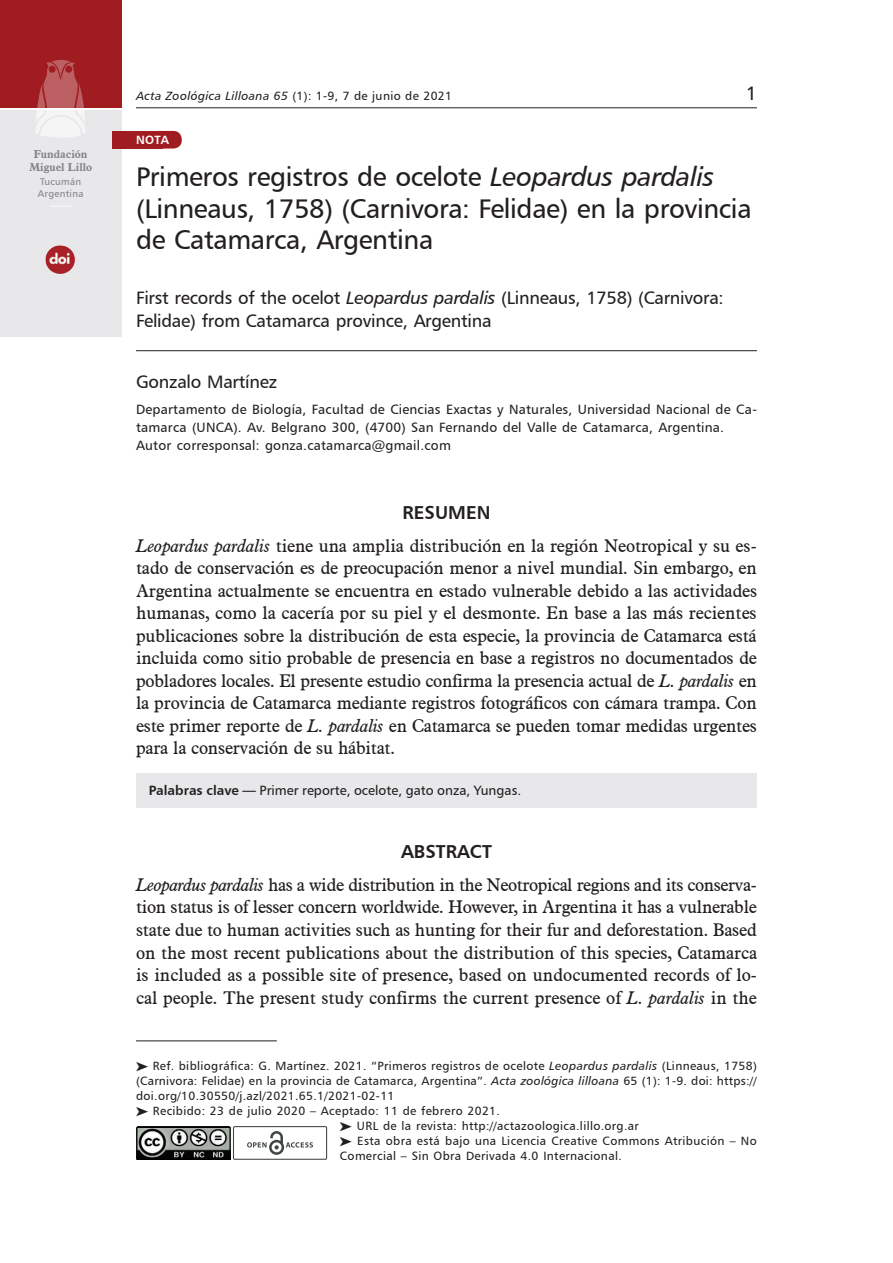
<style>
.page{position:relative;width:893px;height:1263px;background:#fff}
.page>*{position:absolute;margin:0;border:0;box-sizing:border-box;transform-origin:0 0}
.t1{font:27px/31.5px "Humanist 777 BT Roman B";letter-spacing:-.015em;color:#231f20}
.t2{font:18.75px "Humanist 777 BT Bold B";color:#231f20}
.t3{font:18px/22.5px "Aldine 721 BT";letter-spacing:-.01em;color:#231f20;text-align:justify}
.t4{font:18px/22.5px "Humanist 777 BT Roman B";letter-spacing:-.015em;color:#231f20}
.t5{font:13.5px/18px "Humanist 777 BT Roman B";letter-spacing:.015em;color:#231f20}
.t6{font:12px "Humanist 777 BT Roman B";letter-spacing:.03em;color:#231f20}
.t7{font:12px "Humanist 777 BT Italic B";letter-spacing:.03em;color:#231f20}
.t8{font:12px "Humanist 777 BT Bold B";color:#fff}
.t9{font:700 11.25px/12.8px "Aldine 721 BT";color:#82858b;text-align:center}
.t10{font:9.75px/12px "Humanist 777 BT Roman B";letter-spacing:.03em;color:#82858b}
.s1{font-family:"Humanist 777 BT Roman B"}
.s2{font-family:"Humanist 777 BT Italic B"}
.s3{font-style:italic}
.s4{font-family:"Humanist 777 BT Bold B"}
</style>
<div class="page">
<div style="left:136px;top:773px;width:621px;height:34px;background:#e8e8ea"></div>
<hr style="left:136px;top:350px;width:621px;height:1px;background:#231f20">
<hr style="left:136px;top:1040px;width:141px;height:1px;background:#231f20">
<hr style="left:136px;top:108px;width:621px;height:1px;background:#231f20">
<div style="left:0;top:0;width:121px;height:108px;background:#a01c20"></div>
<div style="left:0;top:110px;width:121px;height:226px;background:#e8e8ea"></div>
<svg style="left:36px;top:60px;width:49px;height:77px"></svg>
<img style="left:46px;top:245px;width:29px;height:29px">
<div style="left:150px;top:131px;width:32px;height:18px;background:#a01c20;border-radius:9px"></div>
<div style="left:112px;top:131px;width:51px;height:18px;background:#a01c20"></div>
<img style="left:138px;top:1128px;width:91px;height:30px">
<div style="left:136px;top:1126px;width:95px;height:34px;border:1px solid #000"></div>
<svg style="left:247px;top:1131px;width:66px;height:24px"></svg>
<div style="left:233px;top:1126px;width:94px;height:34px;border:1px solid #404646"></div>
<p class="t9" style="left:29px;top:148px;width:65px">Fundación<br>Miguel Lillo</p>
<p class="t10" style="left:38px;top:175px;width:47px">Tucumán<br>Argentina</p>
<p class="t7" style="left:136px;top:88px;width:317px">Acta Zoológica Lilloana 65 <span class="s1">(1): 1-9, 7 de junio de 2021</span></p>
<p class="t8" style="left:136px;top:132px;width:34px">NOTA</p>
<h1 class="t1" style="left:136px;top:160px;width:617px">Primeros registros de ocelote <span class="s2">Leopardus pardalis </span>(Linneaus, 1758) (Carnivora: Felidae) en la provincia de Catamarca, Argentina</h1>
<p class="t4" style="left:136px;top:286px;width:589px">First records of the ocelot <span class="s2">Leopardus pardalis</span> (Linneaus, 1758) (Carnivora:<br>Felidae) from Catamarca province, Argentina</p>
<p class="t4" style="left:136px;top:370px;width:143px">Gonzalo Martínez</p>
<p class="t5" style="left:136px;top:400px;width:622px">Departamento de Biología, Facultad de Ciencias Exactas y Naturales, Universidad Nacional de Ca&shy;tamarca (UNCA). Av. Belgrano 300, (4700) San Fernando del Valle de Catamarca, Argentina.<br>Autor corresponsal: gonza.catamarca@gmail.com</p>
<p class="t2" style="left:402px;top:500px;width:89px">RESUMEN</p>
<p class="t3" style="left:136px;top:534px;width:623px"><span class="s3">Leopardus pardalis</span> tiene una amplia distribución en la región Neotropical y su es&shy;tado de conservación es de preocupación menor a nivel mundial. Sin embargo, en Argentina actualmente se encuentra en estado vulnerable debido a las actividades humanas, como la cacería por su piel y el desmonte. En base a las más recientes publicaciones sobre la distribución de esta especie, la provincia de Catamarca está incluida como sitio probable de presencia en base a registros no documentados de pobladores locales. El presente estudio confirma la presencia actual de <span class="s3">L. pardalis</span> en la provincia de Catamarca mediante registros fotográficos con cámara trampa. Con este primer reporte de <span class="s3">L. pardalis</span> en Catamarca se pueden tomar medidas urgentes para la conservación de su hábitat.</p>
<p class="t5" style="left:149px;top:781px;width:374px"><span class="s4">Palabras clave —</span> Primer reporte, ocelote, gato onza, Yungas.</p>
<p class="t2" style="left:401px;top:839px;width:92px">ABSTRACT</p>
<p class="t3" style="left:136px;top:873px;width:622px"><span class="s3">Leopardus pardalis</span> has a wide distribution in the Neotropical regions and its conserva&shy;tion status is of lesser concern worldwide. However, in Argentina it has a vulnerable state due to human activities such as hunting for their fur and deforestation. Based on the most recent publications about the distribution of this species, Catamarca is included as a possible site of presence, based on undocumented records of lo&shy;cal people. The present study confirms the current presence of <span class="s3">L. pardalis</span> in the</p>
<p class="t6" style="left:153px;top:1058px;width:606px">Ref. bibliográfica: G. Martínez. 2021. “Primeros registros de ocelote <span class="s2">Leopardus pardalis</span> (Linneaus, 1758)</p>
<p class="t6" style="left:136px;top:1073px;width:622px">(Carnivora: Felidae) en la provincia de Catamarca, Argentina”. <span class="s2">Acta zoológica lilloana</span> 65 (1): 1-9. doi: https://</p>
<p class="t6" style="left:136px;top:1088px;width:260px">doi.org/10.30550/j.azl/2021.65.1/2021-02-11</p>
<p class="t6" style="left:153px;top:1103px;width:348px">Recibido: 23 de julio 2020 – Aceptado: 11 de febrero 2021.</p>
<p class="t6" style="left:357px;top:1118px;width:283px">URL de la revista: http://actazoologica.lillo.org.ar</p>
<p class="t6" style="left:357px;top:1133px;width:401px">Esta obra está bajo una Licencia Creative Commons Atribución – No</p>
<p class="t6" style="left:340px;top:1148px;width:283px">Comercial – Sin Obra Derivada 4.0 Internacional.</p>
</div>
